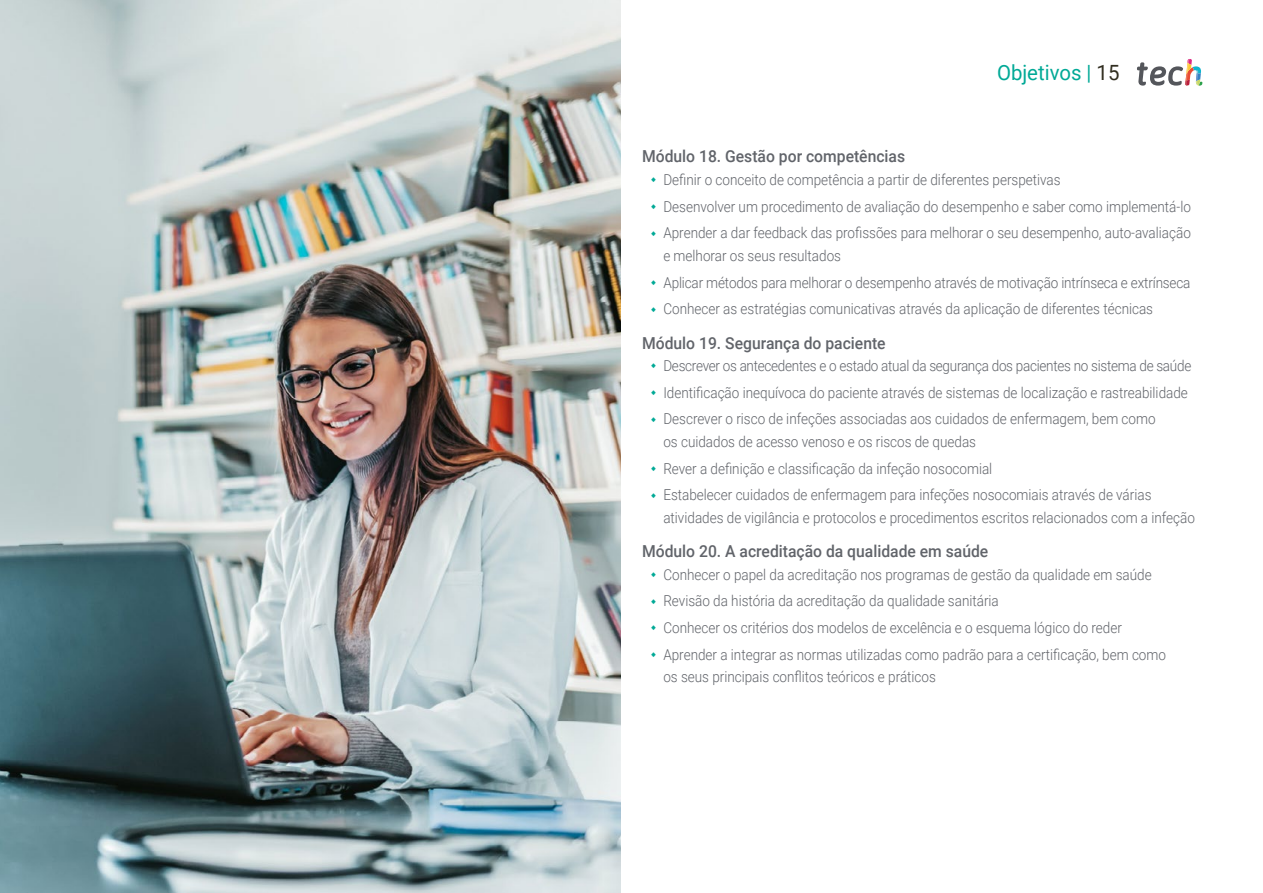
<style>
.page{position:relative;width:1263px;height:893px;background:#fff}
.page>*{position:absolute;margin:0;border:0;box-sizing:border-box;transform-origin:0 0}
.t1{font:21px "Roboto";color:#00a996}
.t2{font:500 16.5px "Roboto";color:#61646a;scale:.95 1}
.t3{font:300 15px/26.7px "Roboto";color:#61646a;scale:.9 1}
.s1{color:#312e20}
</style>
<div class="page">
<svg style="left:1137px;top:59px;width:65px;height:27px"></svg>
<img style="left:0;top:0;width:621px;height:893px">
<h1 class="t1" style="left:997px;top:57px;width:124px">Objetivos | <span class="s1">15</span></h1>
<p class="t2" style="left:642px;top:145px;width:278px">Módulo 18. Gestão por competências</p>
<p class="t3" style="left:663px;top:166px;width:588px">Definir o conceito de competência a partir de diferentes perspetivas<br>Desenvolver um procedimento de avaliação do desempenho e saber como implementá-lo<br>Aprender a dar feedback das profissões para melhorar o seu desempenho, auto-avaliação</p>
<p class="t3" style="left:663px;top:242px;width:587px">e melhorar os seus resultados<br>Aplicar métodos para melhorar o desempenho através de motivação intrínseca e extrínseca<br>Conhecer as estratégias comunicativas através da aplicação de diferentes técnicas</p>
<p class="t2" style="left:642px;top:331px;width:258px">Módulo 19. Segurança do paciente</p>
<p class="t3" style="left:663px;top:352px;width:588px">Descrever os antecedentes e o estado atual da segurança dos pacientes no sistema de saúde<br>Identificação inequívoca do paciente através de sistemas de localização e rastreabilidade<br>Descrever o risco de infeções associadas aos cuidados de enfermagem, bem como</p>
<p class="t3" style="left:663px;top:428px;width:544px">os cuidados de acesso venoso e os riscos de quedas<br>Rever a definição e classificação da infeção nosocomial<br>Estabelecer cuidados de enfermagem para infeções nosocomiais através de várias</p>
<p class="t3" style="left:663px;top:504px;width:592px">atividades de vigilância e protocolos e procedimentos escritos relacionados com a infeção</p>
<p class="t2" style="left:642px;top:540px;width:366px">Módulo 20. A acreditação da qualidade em saúde</p>
<p class="t3" style="left:663px;top:560px;width:560px">Conhecer o papel da acreditação nos programas de gestão da qualidade em saúde Revisão da história da acreditação da qualidade sanitária<br>Conhecer os critérios dos modelos de excelência e o esquema lógico do reder Aprender a integrar as normas utilizadas como padrão para a certificação, bem como</p>
<p class="t3" style="left:663px;top:663px;width:304px">os seus principais conflitos teóricos e práticos</p>
</div>
